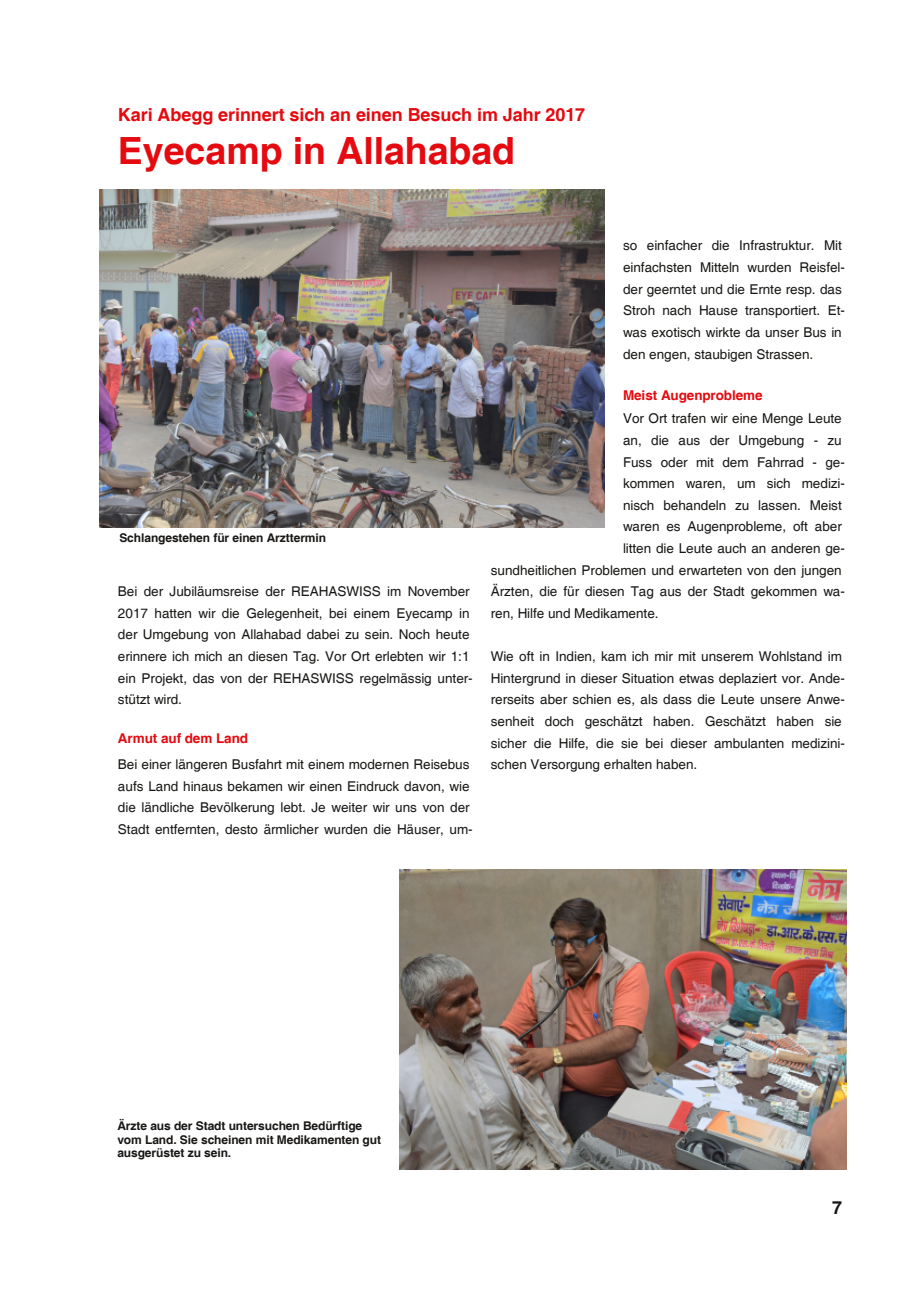
<style>
.page{position:relative;width:919px;height:1289px;background:#fff}
.page>*{position:absolute;margin:0;border:0;box-sizing:border-box;transform-origin:0 0}
.t1{font:700 37.5px "Helvetica";color:#e40a0f}
.t2{font:700 18px "Helvetica";letter-spacing:-.005em;color:#e40a0f}
.t3{font:700 18px "Helvetica";color:#181715}
.t4{font:13.5px/21.6px "Helvetica";color:#181715}
.t5{font:700 13.5px "Helvetica";letter-spacing:-.01em;color:#e40a0f}
.t6{font:700 12px/13.8px "Helvetica";letter-spacing:-.005em;color:#181715}
</style>
<div class="page">
<img style="left:99px;top:189px;width:506px;height:338px">
<img style="left:400px;top:870px;width:446px;height:299px">
<h2 class="t2" style="left:118px;top:104px;width:469px">Kari Abegg erinnert sich an einen Besuch im Jahr 2017</h2>
<h1 class="t1" style="left:118px;top:129px;width:398px">Eyecamp in Allahabad</h1>
<p class="t6" style="left:119px;top:530px;width:208px">Schlangestehen für einen Arzttermin</p>
<p class="t4" style="left:118px;top:580px;width:356px">Bei der Jubiläumsreise der REAHASWISS im November 2017 hatten wir die Gelegenheit, bei einem Eyecamp in der Umgebung von Allahabad dabei zu sein. Noch heute erinnere ich mich an diesen Tag. Vor Ort erlebten wir 1:1 ein Projekt, das von der REHASWISS regelmässig unter&shy;stützt wird.</p>
<p class="t5" style="left:118px;top:730px;width:132px">Armut auf dem Land</p>
<p class="t4" style="left:118px;top:753px;width:356px">Bei einer längeren Busfahrt mit einem modernen Reisebus aufs Land hinaus bekamen wir einen Eindruck davon, wie die ländliche Bevölkerung lebt. Je weiter wir uns von der Stadt entfernten, desto ärmlicher wurden die Häuser, um-</p>
<p class="t4" style="left:623px;top:235px;width:223px">so einfacher die Infrastruktur. Mit einfachsten Mitteln wurden Reisfel&shy;der geerntet und die Ernte resp. das Stroh nach Hause transportiert. Et&shy;was exotisch wirkte da unser Bus in den engen, staubigen Strassen.</p>
<p class="t5" style="left:623px;top:387px;width:141px">Meist Augenprobleme</p>
<p class="t4" style="left:623px;top:408px;width:220px">Vor Ort trafen wir eine Menge Leute</p>
<p class="t4" style="left:623px;top:429px;width:220px">an, die aus der Umgebung - zu</p>
<p class="t4" style="left:623px;top:451px;width:223px">Fuss oder mit dem Fahrrad - ge-</p>
<p class="t4" style="left:623px;top:472px;width:223px">kommen waren, um sich medizi-</p>
<p class="t4" style="left:623px;top:494px;width:220px">nisch behandeln zu lassen. Meist</p>
<p class="t4" style="left:623px;top:516px;width:220px">waren es Augenprobleme, oft aber</p>
<p class="t4" style="left:623px;top:537px;width:223px">litten die Leute auch an anderen ge-</p>
<p class="t4" style="left:491px;top:559px;width:352px">sundheitlichen Problemen und erwarteten von den jungen</p>
<p class="t4" style="left:491px;top:580px;width:355px">Ärzten, die für diesen Tag aus der Stadt gekommen wa-</p>
<p class="t4" style="left:491px;top:602px;width:169px">ren, Hilfe und Medikamente.</p>
<p class="t4" style="left:491px;top:645px;width:355px">Wie oft in Indien, kam ich mir mit unserem Wohlstand im Hintergrund in dieser Situation etwas deplaziert vor. Ande&shy;rerseits aber schien es, als dass die Leute unsere Anwe&shy;senheit doch geschätzt haben. Geschätzt haben sie sicher die Hilfe, die sie bei dieser ambulanten medizini&shy;schen Versorgung erhalten haben.</p>
<p class="t6" style="left:117px;top:1118px;width:265px">Ärzte aus der Stadt untersuchen Bedürftige vom Land. Sie scheinen mit Medikamenten gut ausgerüstet zu sein.</p>
<h2 class="t3" style="left:832px;top:1197px;width:12px">7</h2>
</div>
